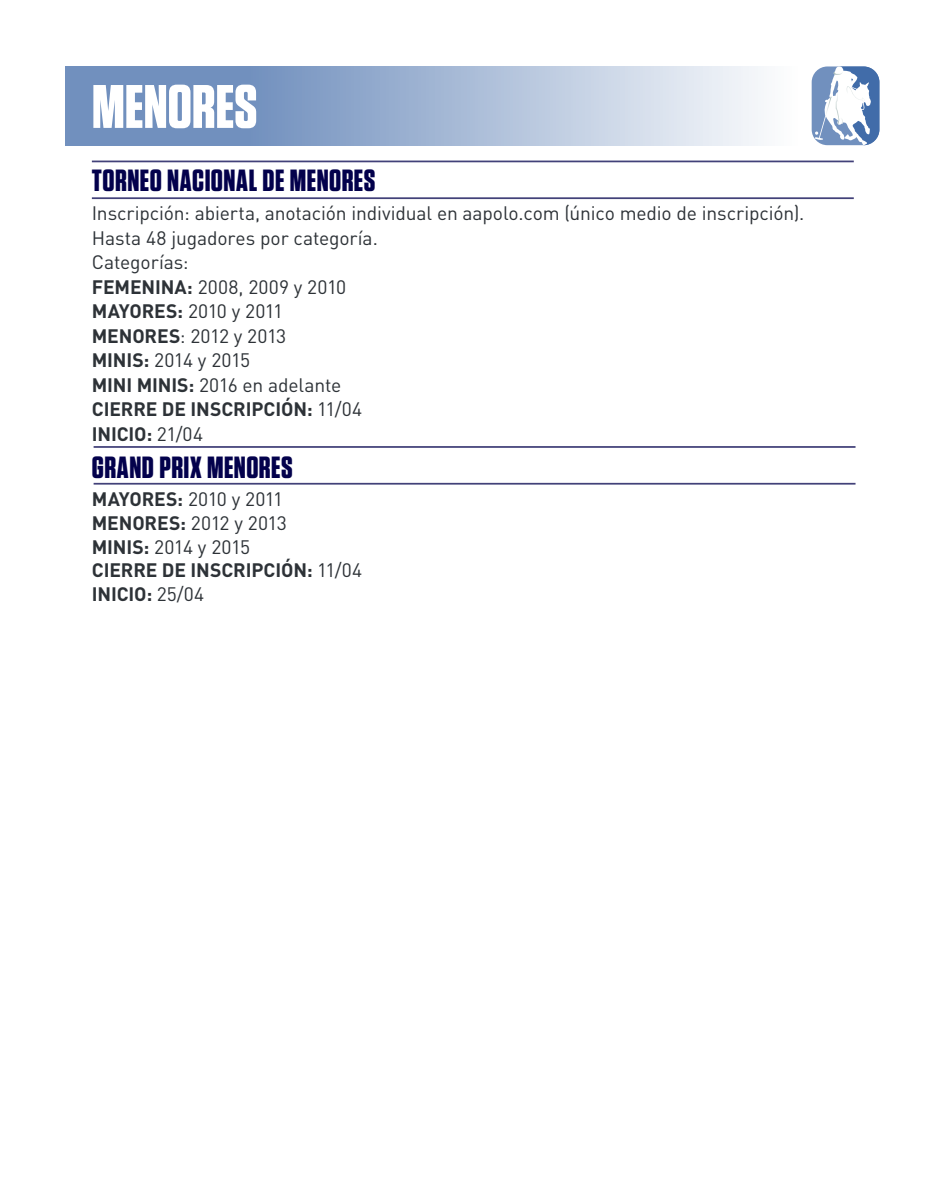
<style>
.page{position:relative;width:945px;height:1182px;background:#fff}
.page>*{position:absolute;margin:0;border:0;box-sizing:border-box;transform-origin:0 0}
.t1{font:700 61.25px "Tungsten";color:#fff}
.t2{font:700 30.62px "Tungsten";letter-spacing:.015em;color:#03014c}
.t3{font:19.25px/24.5px "DIN";letter-spacing:-.01em;color:#2d3237}
.t4{font:700 19.25px/23.6px "DIN";letter-spacing:-.005em;color:#2d3237}
.s1{font-weight:700}
.s2{font-weight:400}
</style>
<div class="page">
<svg style="left:66px;top:66px;width:695px;height:79px;background:#a1b5d4"></svg>
<div style="left:812px;top:66px;width:67px;height:79px;background:#7190be;border-radius:16px"></div>
<svg style="left:815px;top:66px;width:64px;height:79px"></svg>
<hr style="left:92px;top:197px;width:762px;height:2px;background:#424179">
<hr style="left:92px;top:160px;width:762px;height:2px;background:#424179">
<hr style="left:94px;top:483px;width:762px;height:1px;background:#424179">
<hr style="left:94px;top:446px;width:762px;height:2px;background:#424179">
<h1 class="t1" style="left:92px;top:74px;width:167px">MENORES</h1>
<h2 class="t2" style="left:92px;top:164px;width:285px">TORNEO NACIONAL DE MENORES</h2>
<p class="t3" style="left:92px;top:200px;width:714px">Inscripción: abierta, anotación individual en aapolo.com (único medio de inscripción).<br>Hasta 48 jugadores por categoría.<br>Categorías:<br><span class="s1">FEMENINA:</span> 2008, 2009 y 2010<br><span class="s1">MAYORES:</span> 2010 y 2011<br><span class="s1">MENORES</span>: 2012 y 2013<br><span class="s1">MINIS:</span> 2014 y 2015<br><span class="s1">MINI MINIS:</span> 2016 en adelante<br><span class="s1">CIERRE DE INSCRIPCIÓN:</span> 11/04<br><span class="s1">INICIO:</span> 21/04</p>
<h2 class="t2" style="left:92px;top:451px;width:202px">GRAND PRIX MENORES</h2>
<p class="t4" style="left:92px;top:486px;width:272px">MAYORES: <span class="s2">2010 y 2011<br></span>MENORES: <span class="s2">2012 y 2013<br></span>MINIS: <span class="s2">2014 y 2015<br></span>CIERRE DE INSCRIPCIÓN: <span class="s2">11/04<br></span>INICIO: <span class="s2">25/04</span></p>
</div>
